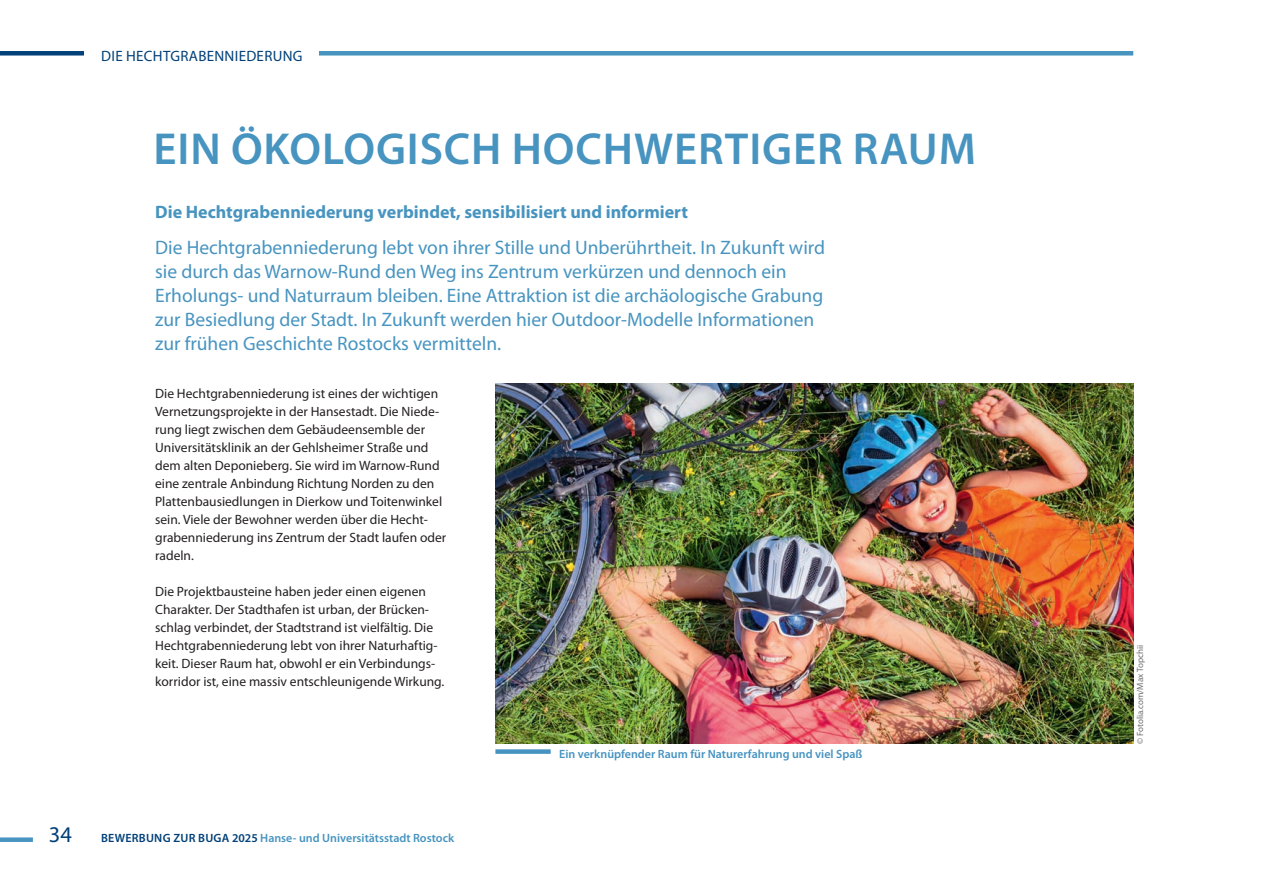
<style>
.page{position:relative;width:1263px;height:893px;background:#fff}
.page>*{position:absolute;margin:0;border:0;box-sizing:border-box;transform-origin:0 0}
.t1{font:600 45px "Myriad Pro";letter-spacing:.02em;color:#4794c0}
.t2{font:22.5px "Myriad Pro";color:#014078}
.t3{font:19.5px/24px "Myriad Pro";color:#4794c0}
.t4{font:700 18px "Myriad Pro";color:#4794c0}
.t5{font:15px "Myriad Pro";letter-spacing:.02em;color:#014078}
.t6{font:13.5px/18px "Myriad Pro";color:#231f20}
.t7{font:600 12px "Myriad Pro";color:#4794c0}
.t8{font:600 12px "Myriad Pro";color:#4693c1}
.t9{font:9px "Myriad Pro";color:#6c6d70}
.s1{color:#014078}
</style>
<div class="page">
<div style="left:183px;top:51px;width:948px;height:5px;background:#4794c0"></div>
<div style="left:0;top:51px;width:82px;height:5px;background:#014078"></div>
<div style="left:0;top:837px;width:31px;height:5px;background:#4794c0"></div>
<div style="left:85px;top:48px;width:233px;height:21px;background:#fff"></div>
<img style="left:495px;top:384px;width:638px;height:360px">
<div style="left:498px;top:749px;width:50px;height:5px;background:#4693c1"></div>
<p class="t5" style="left:101px;top:47px;width:203px">DIE HECHTGRABENNIEDERUNG</p>
<h1 class="t1" style="left:154px;top:120px;width:824px">EIN ÖKOLOGISCH HOCHWERTIGER RAUM</h1>
<h3 class="t4" style="left:155px;top:200px;width:534px">Die Hechtgrabenniederung verbindet, sensibilisiert und informiert</h3>
<p class="t3" style="left:155px;top:235px;width:671px">Die Hechtgrabenniederung lebt von ihrer Stille und Unberührtheit. In Zukunft wird sie durch das Warnow-Rund den Weg ins Zentrum verkürzen und dennoch ein Erholungs- und Naturraum bleiben. Eine Attraktion ist die archäologische Grabung zur Besiedlung der Stadt. In Zukunft werden hier Outdoor-Modelle Informationen zur frühen Geschichte Rostocks vermitteln.</p>
<p class="t6" style="left:155px;top:384px;width:293px">Die Hechtgrabenniederung ist eines der wichtigen Vernetzungsprojekte in der Hansestadt. Die Niede&shy;rung liegt zwischen dem Gebäudeensemble der Universitätsklinik an der Gehlsheimer Straße und dem alten Deponieberg. Sie wird im Warnow-Rund eine zentrale Anbindung Richtung Norden zu den Plattenbausiedlungen in Dierkow und Toitenwinkel sein. Viele der Bewohner werden über die Hecht&shy;grabenniederung ins Zentrum der Stadt laufen oder radeln.</p>
<p class="t6" style="left:155px;top:582px;width:291px">Die Projektbausteine haben jeder einen eigenen Charakter. Der Stadthafen ist urban, der Brücken&shy;schlag verbindet, der Stadtstrand ist vielfältig. Die Hechtgrabenniederung lebt von ihrer Naturhaftig&shy;keit. Dieser Raum hat, obwohl er ein Verbindungs&shy;korridor ist, eine massiv entschleunigende Wirkung.</p>
<h2 class="t2" style="left:49px;top:820px;width:25px">34</h2>
<p class="t7" style="left:101px;top:830px;width:355px"><span class="s1">BEWERBUNG ZUR BUGA 2025</span> Hanse- und Universitätsstadt Rostock</p>
<p class="t8" style="left:559px;top:746px;width:305px">Ein verknüpfender Raum für Naturerfahrung und viel Spaß</p>
<p class="t9" style="left:1134px;top:744px;width:100px;rotate:-90deg">©Fotolia.com/Max Topchii</p>
</div>
